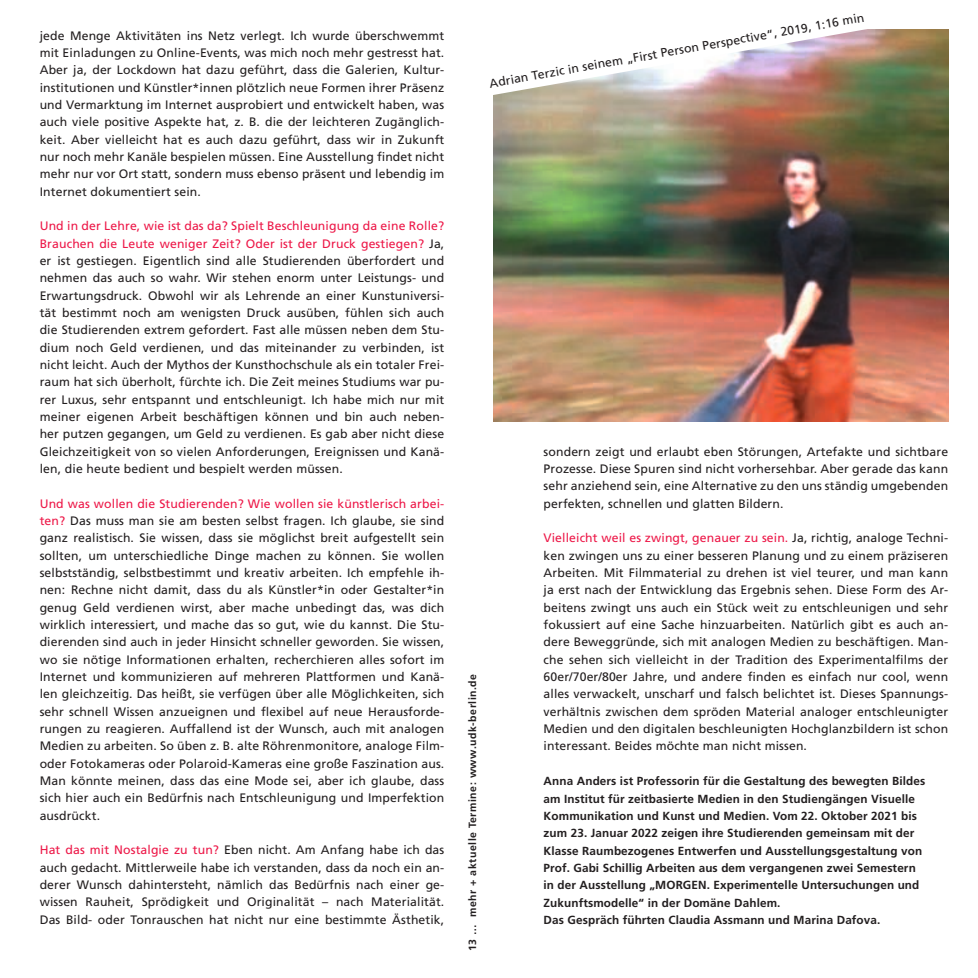
<style>
.page{position:relative;width:978px;height:978px;background:#fff}
.page>*{position:absolute;margin:0;border:0;box-sizing:border-box;transform-origin:0 0}
.t1{font:12.25px/17.3px "Frutiger";letter-spacing:.01em;color:#231f20;text-align:justify}
.t2{font:700 11.72px/17.3px "Frutiger";letter-spacing:.01em;color:#231f20}
.t3{font:700 10.5px "Frutiger";letter-spacing:.05em;color:#231f20}
.s1{color:#ed1848}
</style>
<div class="page">
<img style="left:494px;top:96px;width:453px;height:325px">
<img style="left:493px;top:29px;width:456px;height:67px">
<p class="t1" style="left:40px;top:27px;width:406px">jede Menge Aktivitäten ins Netz verlegt. Ich wurde überschwemmt mit Einladungen zu Online-Events, was mich noch mehr gestresst hat.<br>Aber ja, der Lockdown hat dazu geführt, dass die Galerien, Kultur&shy;institutionen und Künstler*innen plötzlich neue Formen ihrer Präsenz und Vermarktung im Internet ausprobiert und entwickelt haben, was auch viele positive Aspekte hat, z. B. die der leichteren Zugänglich&shy;keit. Aber vielleicht hat es auch dazu geführt, dass wir in Zukunft nur noch mehr Kanäle bespielen müssen. Eine Ausstellung findet nicht mehr nur vor Ort statt, sondern muss ebenso präsent und lebendig im Internet dokumentiert sein.</p>
<p class="t1" style="left:40px;top:217px;width:406px"><span class="s1">Und in der Lehre, wie ist das da? Spielt Beschleunigung da eine Rolle?<br>Brauchen die Leute weniger Zeit? Oder ist der Druck gestiegen?</span> Ja, er ist gestiegen. Eigentlich sind alle Studierenden überfordert und nehmen das auch so wahr. Wir stehen enorm unter Leistungs- und Erwartungsdruck. Obwohl wir als Lehrende an einer Kunstuniversi&shy;tät bestimmt noch am wenigsten Druck ausüben, fühlen sich auch die Studierenden extrem gefordert. Fast alle müssen neben dem Stu&shy;dium noch Geld verdienen, und das miteinander zu verbinden, ist nicht leicht. Auch der Mythos der Kunsthochschule als ein totaler Frei&shy;raum hat sich überholt, fürchte ich. Die Zeit meines Studiums war pu&shy;rer Luxus, sehr entspannt und entschleunigt. Ich habe mich nur mit meiner eigenen Arbeit beschäftigen können und bin auch neben&shy;her putzen gegangen, um Geld zu verdienen. Es gab aber nicht diese Gleichzeitigkeit von so vielen Anforderungen, Ereignissen und Kanä&shy;len, die heute bedient und bespielt werden müssen.</p>
<p class="t1" style="left:40px;top:494px;width:406px"><span class="s1">Und was wollen die Studierenden? Wie wollen sie künstlerisch arbei&shy;ten?</span> Das muss man sie am besten selbst fragen. Ich glaube, sie sind ganz realistisch. Sie wissen, dass sie möglichst breit aufgestellt sein sollten, um unterschiedliche Dinge machen zu können. Sie wollen selbstständig, selbstbestimmt und kreativ arbeiten. Ich empfehle ih&shy;nen: Rechne nicht damit, dass du als Künstler*in oder Gestalter*in genug Geld verdienen wirst, aber mache unbedingt das, was dich wirklich interessiert, und mache das so gut, wie du kannst. Die Stu&shy;dierenden sind auch in jeder Hinsicht schneller geworden. Sie wissen, wo sie nötige Informationen erhalten, recherchieren alles sofort im Internet und kommunizieren auf mehreren Plattformen und Kanä&shy;len gleichzeitig. Das heißt, sie verfügen über alle Möglichkeiten, sich sehr schnell Wissen anzueignen und flexibel auf neue Herausforde&shy;rungen zu reagieren. Auffallend ist der Wunsch, auch mit analogen Medien zu arbeiten. So üben z. B. alte Röhrenmonitore, analoge Film&shy;oder Fotokameras oder Polaroid-Kameras eine große Faszination aus.<br>Man könnte meinen, dass das eine Mode sei, aber ich glaube, dass sich hier auch ein Bedürfnis nach Entschleunigung und Imperfektion ausdrückt.</p>
<p class="t1" style="left:40px;top:841px;width:406px"><span class="s1">Hat das mit Nostalgie zu tun?</span> Eben nicht. Am Anfang habe ich das auch gedacht. Mittlerweile habe ich verstanden, dass da noch ein an&shy;derer Wunsch dahintersteht, nämlich das Bedürfnis nach einer ge&shy;wissen Rauheit, Sprödigkeit und Originalität – nach Materialität.<br>Das Bild- oder Tonrauschen hat nicht nur eine bestimmte Ästhetik,</p>
<p class="t1" style="left:488px;top:75px;width:382px;rotate:-10deg">Adrian Terzic in seinem „First Person Perspective“, 2019, 1:16 min</p>
<p class="t3" style="left:466px;top:950px;width:279px;rotate:-90deg">13 … mehr + aktuelle Termine: www.udk-berlin.de</p>
<p class="t1" style="left:543px;top:442px;width:406px">sondern zeigt und erlaubt eben Störungen, Artefakte und sichtbare Prozesse. Diese Spuren sind nicht vorhersehbar. Aber gerade das kann sehr anziehend sein, eine Alternative zu den uns ständig umgebenden perfekten, schnellen und glatten Bildern.</p>
<p class="t1" style="left:543px;top:529px;width:406px"><span class="s1">Vielleicht weil es zwingt, genauer zu sein.</span> Ja, richtig, analoge Techni&shy;ken zwingen uns zu einer besseren Planung und zu einem präziseren Arbeiten. Mit Filmmaterial zu drehen ist viel teurer, und man kann ja erst nach der Entwicklung das Ergebnis sehen. Diese Form des Ar&shy;beitens zwingt uns auch ein Stück weit zu entschleunigen und sehr fokussiert auf eine Sache hinzuarbeiten. Natürlich gibt es auch an&shy;dere Beweggründe, sich mit analogen Medien zu beschäftigen. Man&shy;che sehen sich vielleicht in der Tradition des Experimentalfilms der 60er/70er/80er Jahre, und andere finden es einfach nur cool, wenn alles verwackelt, unscharf und falsch belichtet ist. Dieses Spannungs&shy;verhältnis zwischen dem spröden Material analoger entschleunigter Medien und den digitalen beschleunigten Hochglanzbildern ist schon interessant. Beides möchte man nicht missen.</p>
<p class="t2" style="left:543px;top:772px;width:383px">Anna Anders ist Professorin für die Gestaltung des bewegten Bildes am Institut für zeitbasierte Medien in den Studiengängen Visuelle Kommunikation und Kunst und Medien. Vom 22. Oktober 2021 bis zum 23. Januar 2022 zeigen ihre Studierenden gemeinsam mit der Klasse Raumbezogenes Entwerfen und Ausstellungsgestaltung von Prof. Gabi Schillig Arbeiten aus dem vergangenen zwei Semestern in der Ausstellung „MORGEN. Experimentelle Untersuchungen und Zukunftsmodelle“ in der Domäne Dahlem.<br>Das Gespräch führten Claudia Assmann und Marina Dafova.</p>
</div>
